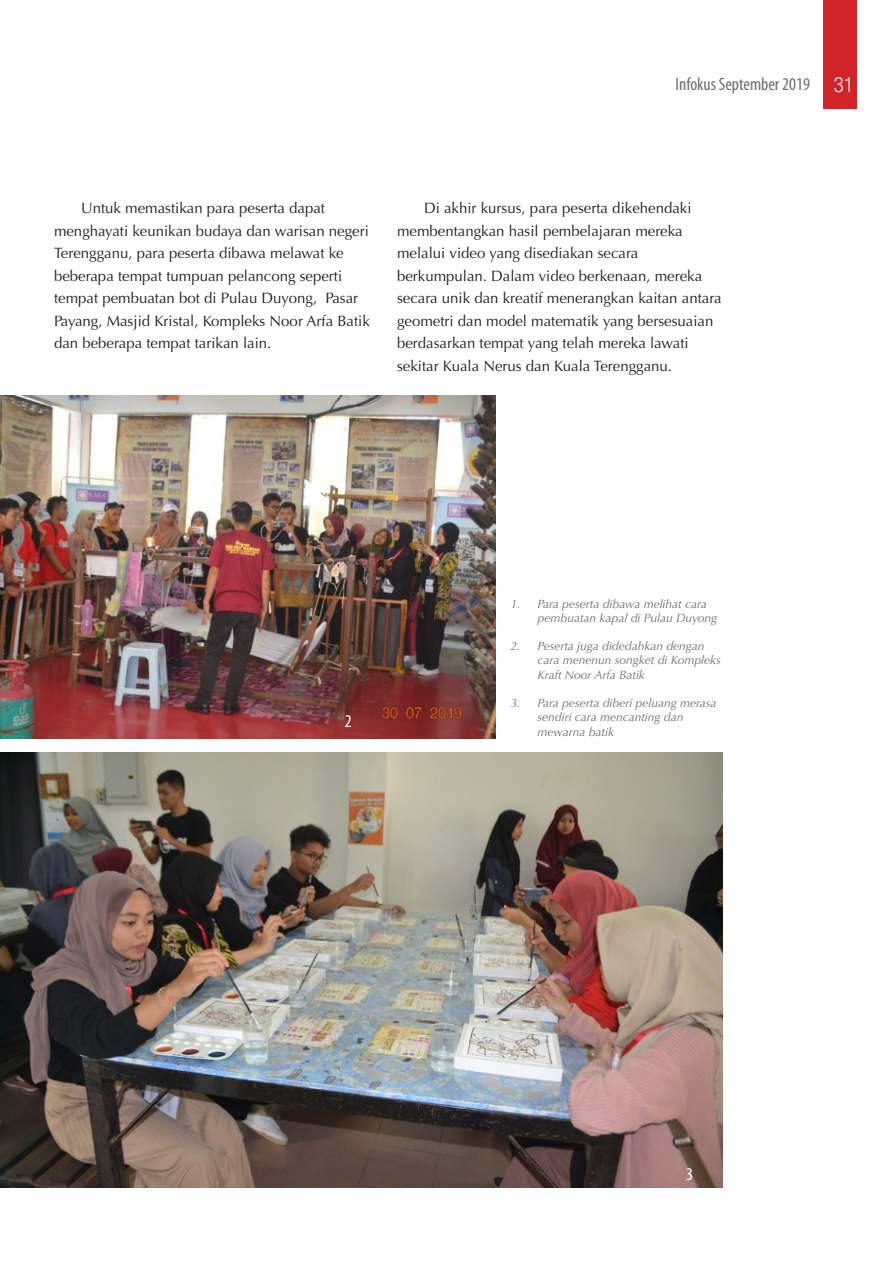
<style>
.page{position:relative;width:891px;height:1269px;background:#fff}
.page>*{position:absolute;margin:0;border:0;box-sizing:border-box;transform-origin:0 0}
.t1{font:condensed 18px "Myriad Pro";color:#6c6d70}
.t2{font:condensed 18px "Myriad Pro";color:#fff}
.t3{font:15px/22.5px "Optima";color:#231f20}
.t4{font:italic 12px/14.4px "Optima";color:#6c6d70}
.s1{font-family:"Helvetica Neue LT Std";font-weight:300;font-size:21px;color:#fff}
</style>
<div class="page">
<div style="left:824px;top:0;width:33px;height:109px;background:#d1232a"></div>
<img style="left:0;top:752px;width:722px;height:436px">
<img style="left:0;top:396px;width:496px;height:342px">
<p class="t1" style="left:675px;top:73px;width:180px">Infokus September 2019 <span class="s1">31</span></p>
<p class="t3" style="left:54px;top:197px;width:317px;text-indent:27px">Untuk memastikan para peserta dapat menghayati keunikan budaya dan warisan negeri Terengganu, para peserta dibawa melawat ke beberapa tempat tumpuan pelancong seperti tempat pembuatan bot di Pulau Duyong, Pasar Payang, Masjid Kristal, Kompleks Noor Arfa Batik dan beberapa tempat tarikan lain.</p>
<p class="t3" style="left:397px;top:197px;width:326px;text-indent:27px">Di akhir kursus, para peserta dikehendaki membentangkan hasil pembelajaran mereka melalui video yang disediakan secara berkumpulan. Dalam video berkenaan, mereka secara unik dan kreatif menerangkan kaitan antara geometri dan model matematik yang bersesuaian berdasarkan tempat yang telah mereka lawati sekitar Kuala Nerus dan Kuala Terengganu.</p>
<p class="t2" style="left:345px;top:710px;width:8px">2</p>
<p class="t4" style="left:538px;top:597px;width:181px;text-indent:-27px">1. Para peserta dibawa melihat cara pembuatan kapal di Pulau Duyong</p>
<p class="t4" style="left:538px;top:639px;width:185px;text-indent:-27px">2. Peserta juga didedahkan dengan cara menenun songket di Kompleks<br>Kraft Noor Arfa Batik</p>
<p class="t4" style="left:538px;top:696px;width:181px;text-indent:-27px">3. Para peserta diberi peluang merasa sendiri cara mencanting dan mewarna batik</p>
<p class="t2" style="left:686px;top:1164px;width:8px">3</p>
</div>
